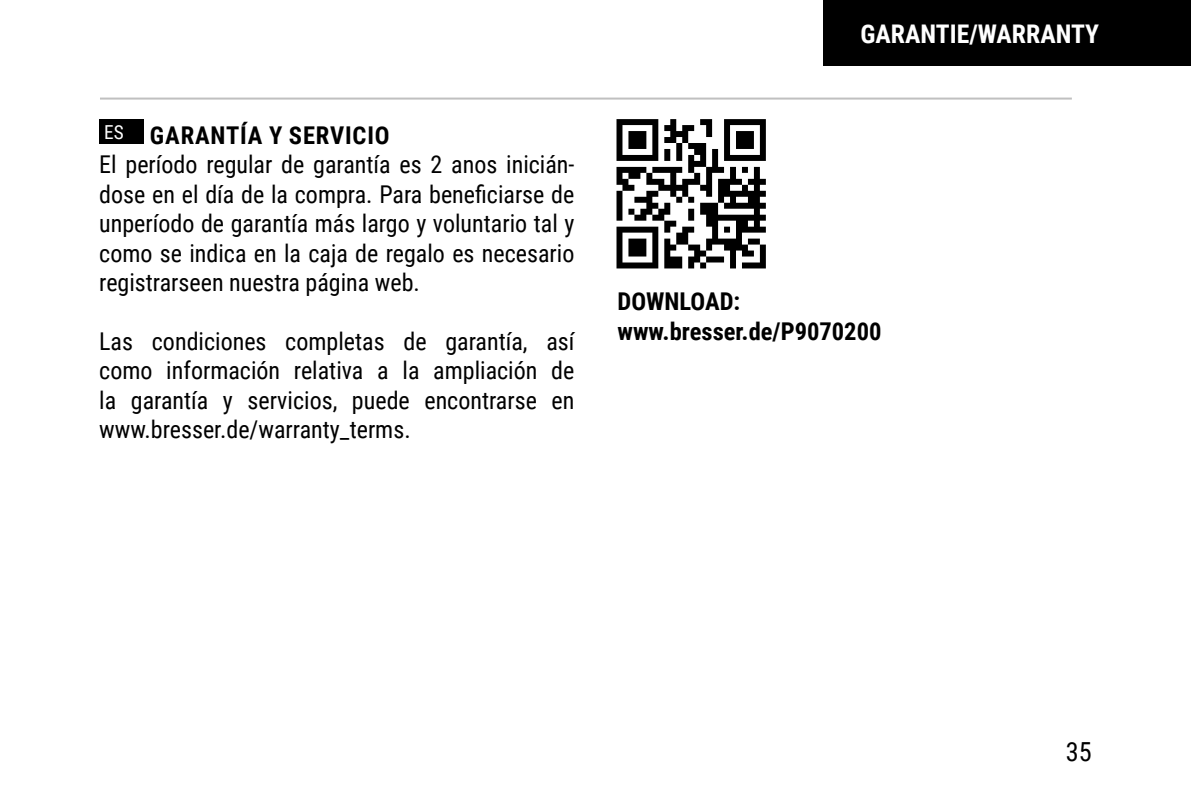
<style>
.page{position:relative;width:1191px;height:794px;background:#fff}
.page>*{position:absolute;margin:0;border:0;box-sizing:border-box;transform-origin:0 0}
.t1{font:26.25px "Roboto Condensed";color:#000}
.t2{font:700 25.55px "Roboto Condensed";color:#fff}
.t3{font:24.5px/29.4px "Roboto Condensed";color:#000}
.t4{font:700 24.5px/29.4px "Roboto Condensed";color:#000}
.s1{font-weight:700}
</style>
<div class="page">
<hr style="left:100px;top:98px;width:971px;height:2px;background:#000">
<div style="left:823px;top:0;width:368px;height:66px;background:#000"></div>
<div style="left:99px;top:119px;width:45px;height:25px;background:#000"></div>
<svg style="left:616px;top:119px;width:150px;height:149px"></svg>
<p class="t3" style="left:99px;top:120px;width:477px"><sup>ES</sup> <span class="s1">GARANTÍA Y SERVICIO<br></span>El período regular de garantía es 2 anos inicián&shy;dose en el día de la compra. Para beneficiarse de unperíodo de garantía más largo y voluntario tal y como se indica en la caja de regalo es necesario registrarseen nuestra página web.</p>
<p class="t3" style="left:99px;top:325px;width:477px;text-align:justify">Las condiciones completas de garantía, así como información relativa a la ampliación de la garantía y servicios, puede encontrarse en www.bresser.de/warranty_terms.</p>
<p class="t2" style="left:860px;top:16px;width:240px">GARANTIE/WARRANTY</p>
<p class="t4" style="left:617px;top:286px;width:265px">DOWNLOAD: www.bresser.de/P9070200</p>
<p class="t1" style="left:1065px;top:733px;width:27px">35</p>
</div>
